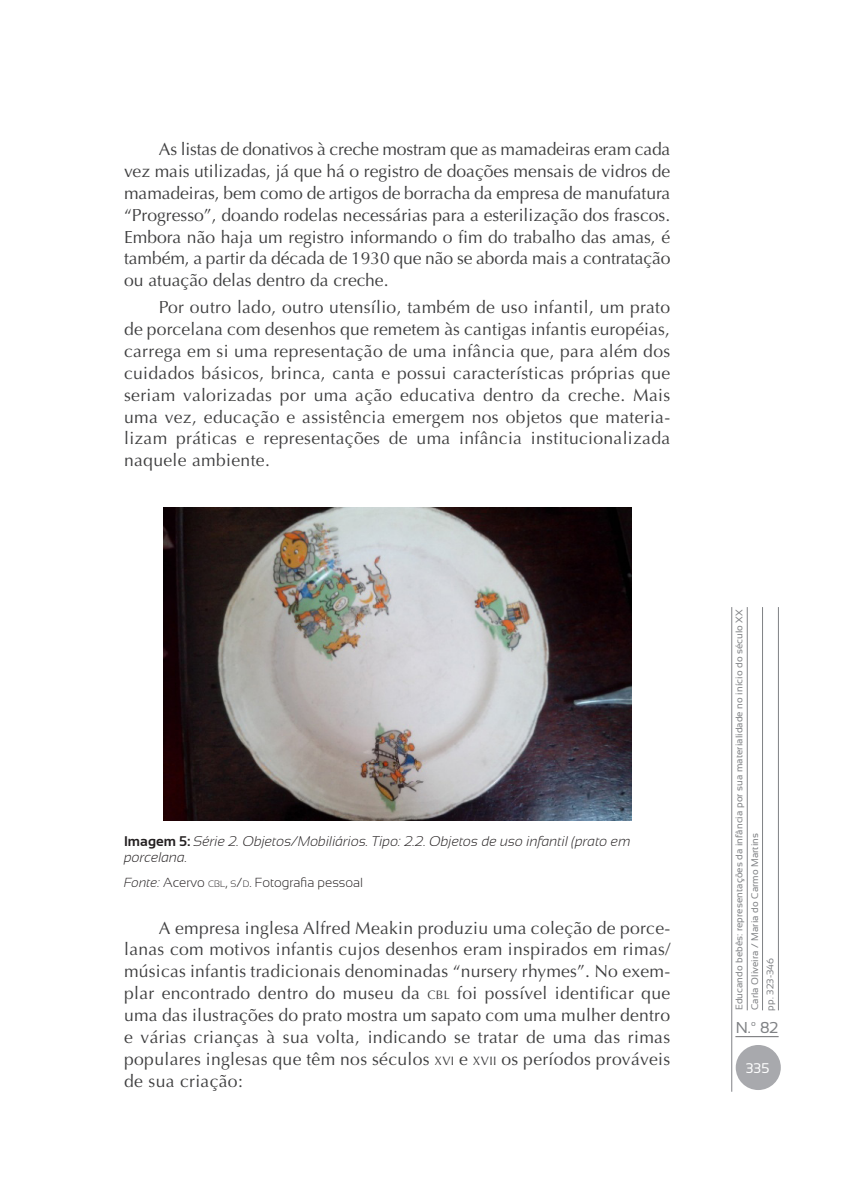
<style>
.page{position:relative;width:844px;height:1191px;background:#fff}
.page>*{position:absolute;margin:0;border:0;box-sizing:border-box;transform-origin:0 0}
.Texto_Secun{font:17.5px/21.9px "Optima";letter-spacing:.02em;color:#3e3e3f;text-align:justify}
.t1{font:15.75px "Sansation";color:#808285}
.Nombre_tabla{font:italic 300 14px/15.8px "Sansation";color:#231f20}
.t2{font:14px "Sansation";color:#fff}
.Fuente_tabla_-_graf{font:300 13.12px "Sansation";color:#231f20}
.t3{font:9.62px/15.6px "Sansation";letter-spacing:.01em;color:#808285}
.s1{font-weight:700;font-style:normal}
.s2{font-style:italic}
.s3{font-size:9.1px}
.s4{font-style:inherit}
.s5{font-size:12.25px}
</style>
<div class="page">
<hr style="left:731px;top:607px;width:1px;height:484px;background:#808285">
<hr style="left:746px;top:607px;width:1px;height:403px;background:#808285">
<hr style="left:762px;top:607px;width:1px;height:403px;background:#808285">
<hr style="left:777px;top:607px;width:1px;height:403px;background:#808285">
<hr style="left:735px;top:1036px;width:43px;height:1px;background:#6c6d70">
<div style="left:735px;top:1045px;width:45px;height:45px;background:#a8a9ad;border-radius:50%"></div>
<img style="left:163px;top:508px;width:468px;height:312px">
<p class="Texto_Secun" style="left:124px;top:138px;width:547px;text-indent:35px">As listas de donativos à creche mostram que as mamadeiras eram cada vez mais utilizadas, já que há o registro de doações mensais de vidros de mamadeiras, bem como de artigos de borracha da empresa de manufatura “Progresso”, doando rodelas necessárias para a esterilização dos frascos.<br>Embora não haja um registro informando o fim do trabalho das amas, é também, a partir da década de 1930 que não se aborda mais a contratação ou atuação delas dentro da creche.</p>
<p class="Texto_Secun" style="left:124px;top:296px;width:547px;text-indent:35px">Por outro lado, outro utensílio, também de uso infantil, um prato de porcelana com desenhos que remetem às cantigas infantis européias, carrega em si uma representação de uma infância que, para além dos cuidados básicos, brinca, canta e possui características próprias que seriam valorizadas por uma ação educativa dentro da creche. Mais uma vez, educação e assistência emergem nos objetos que materia&shy;lizam práticas e representações de uma infância institucionalizada naquele ambiente.</p>
<p class="Nombre_tabla" style="left:124px;top:833px;width:508px"><span class="s1">Imagem 5:</span> Série 2. Objetos/Mobiliários. Tipo: 2.2. Objetos de uso infantil (prato em porcelana.</p>
<p class="Fuente_tabla_-_graf" style="left:124px;top:875px;width:240px"><span class="s2">Fonte:</span> Acervo <span class="s3">cbl</span><span class="s4">,</span> <span class="s3">s</span><span class="s4">/</span><span class="s3">d</span>. Fotografia pessoal</p>
<p class="Texto_Secun" style="left:124px;top:917px;width:547px;text-indent:35px">A empresa inglesa Alfred Meakin produziu uma coleção de porce&shy;lanas com motivos infantis cujos desenhos eram inspirados em rimas/ músicas infantis tradicionais denominadas “nursery rhymes”. No exem&shy;plar encontrado dentro do museu da <span class="s5">CBL</span> foi possível identificar que uma das ilustrações do prato mostra um sapato com uma mulher dentro e várias crianças à sua volta, indicando se tratar de uma das rimas populares inglesas que têm nos séculos <span class="s5">XVI</span> e <span class="s5">XVII</span> os períodos prováveis de sua criação:</p>
<p class="t3" style="left:731px;top:1010px;width:403px;rotate:-90deg">Educando bebês: representações da infância por sua materialidade no início do século XX<br>Carla Oliveira / Maria do Carmo Martins<br>pp. 323-346</p>
<p class="t1" style="left:735px;top:1018px;width:44px">N.º 82</p>
<p class="t2" style="left:745px;top:1060px;width:25px">335</p>
</div>
